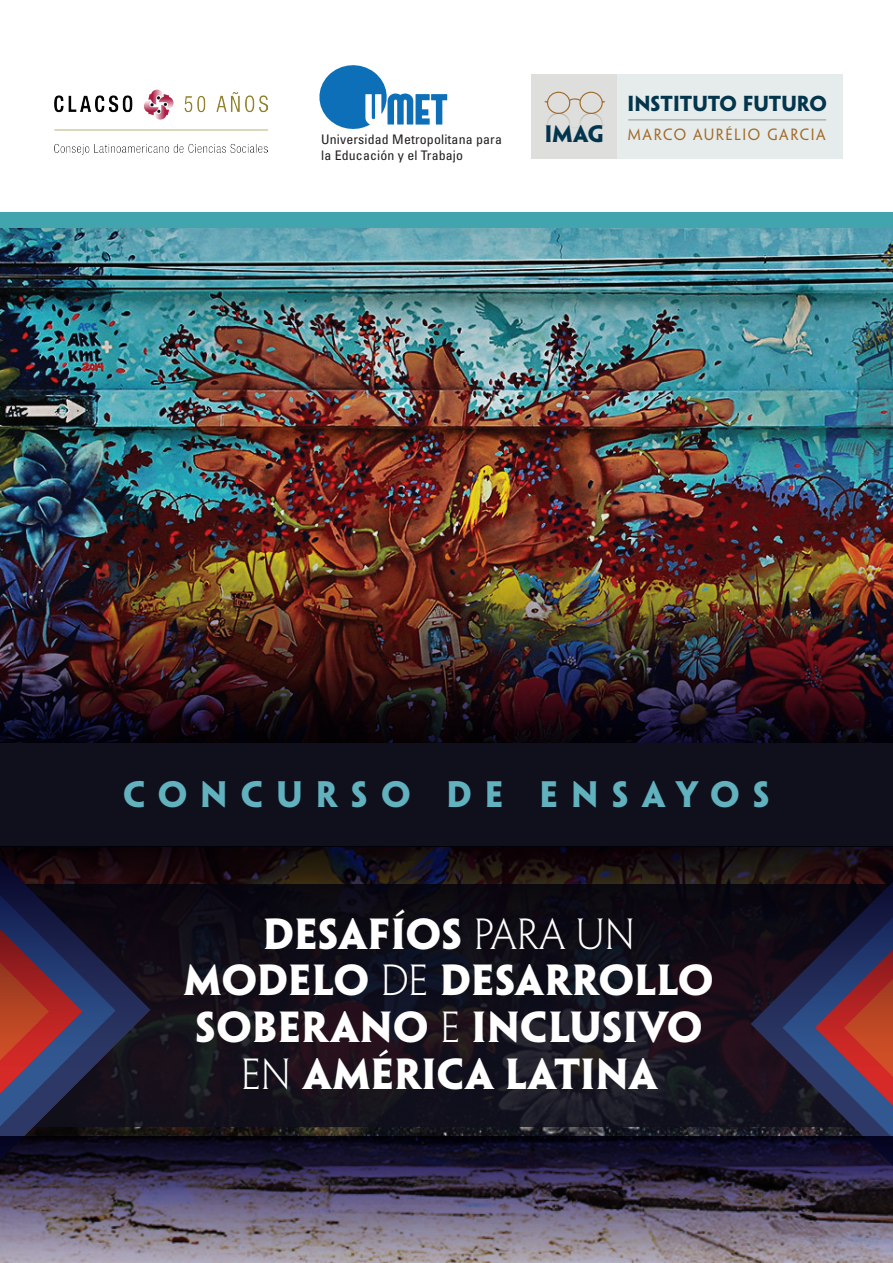
<style>
.page{position:relative;width:893px;height:1263px;background:#fff}
.page>*{position:absolute;margin:0;border:0;box-sizing:border-box;transform-origin:0 0}
.t1{font:700 39px/46.8px "Penumbra Half Serif Std";color:#fff;text-align:center}
.t2{font:700 33px "Penumbra Flare Std";letter-spacing:.395em;color:#62b1be}
.t3{font:700 19.5px "Penumbra Flare Std";color:#03354d}
.t4{font:14.55px "Penumbra Flare Std";letter-spacing:.11em;color:#a26a28}
.t5{font:condensed 13.2px/15.8px "Univers LT Std";letter-spacing:.01em;color:#231f20;scale:1.06 1}
.s1{font-weight:700;font-size:21.3px;color:#03354d}
.s2{font-weight:300}
</style>
<div class="page">
<svg style="left:319px;top:65px;width:128px;height:64px"></svg>
<img style="left:54px;top:89px;width:214px;height:66px">
<img style="left:0;top:228px;width:892px;height:284px">
<div style="left:0;top:212px;width:892px;height:16px;background:#42a5ae"></div>
<div style="left:0;top:743px;width:892px;height:103px;background:#10101d"></div>
<svg style="left:150px;top:1077px;width:601px;height:49px;background:#16151f"></svg>
<img style="left:0;top:512px;width:892px;height:231px">
<svg style="left:0;top:1077px;width:150px;height:60px;background:#16141d"></svg>
<svg style="left:0;top:1077px;width:115px;height:49px;background:#252a48"></svg>
<svg style="left:751px;top:1077px;width:141px;height:60px;background:#292841"></svg>
<svg style="left:0;top:846px;width:892px;height:231px;background:#1f1420"></svg>
<svg style="left:0;top:1137px;width:892px;height:126px;background:#524b5f"></svg>
<div style="left:602px;top:74px;width:241px;height:84px;background:#e6eceb"></div>
<div style="left:531px;top:74px;width:85px;height:84px;background:#dededd"></div>
<svg style="left:545px;top:92px;width:60px;height:35px"></svg>
<hr style="left:628px;top:120px;width:198px;height:1px;background:#939698">
<p class="t5" style="left:321px;top:132px;width:172px">Universidad Metropolitana para la Educación y el Trabajo</p>
<p class="t3" style="left:628px;top:91px;width:201px">INSTITUTO FUTURO</p>
<p class="t4" style="left:545px;top:126px;width:282px"><span class="s1">IMAG</span> MARCO AURÉLIO GARCIA</p>
<p class="t2" style="left:123px;top:773px;width:648px">CONCURSO DE ENSAYOS</p>
<p class="t1" style="left:184px;top:910px;width:531px">DESAFÍOS <span class="s2">PARA UN<br></span>MODELO <span class="s2">DE</span> DESARROLLO<br>SOBERANO <span class="s2">E</span> INCLUSIVO<br><span class="s2">EN</span> AMÉRICA LATINA</p>
</div>
